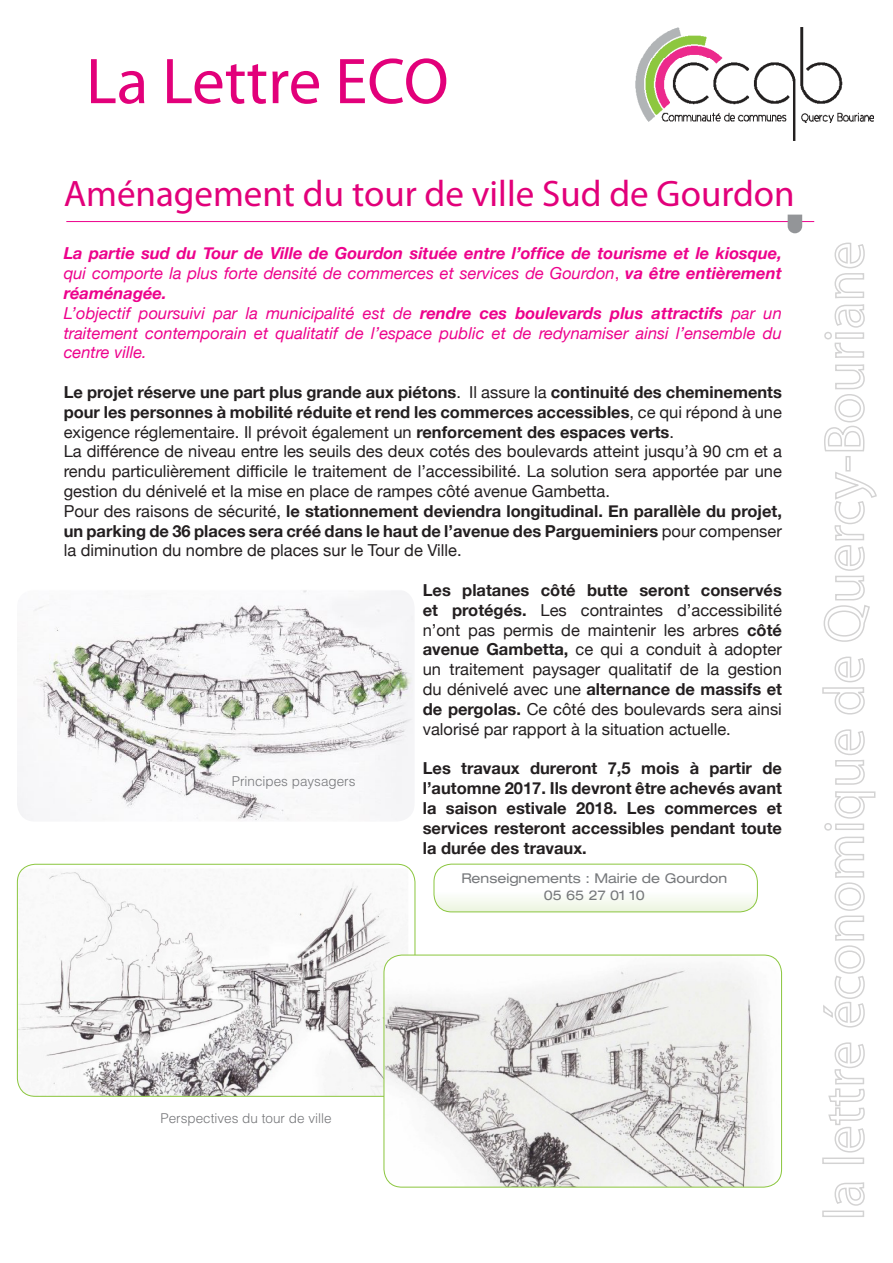
<style>
.page{position:relative;width:893px;height:1263px;background:#fff}
.page>*{position:absolute;margin:0;border:0;box-sizing:border-box;transform-origin:0 0}
.t1{font:65.25px "Myriad Pro";color:#e2007a}
.t2{font:37.05px "Myriad Pro";color:#e2007a}
.t3{font:700 16.5px/19.8px "Helvetica Neue";color:#231f20;text-align:justify}
.t4{font:16.5px/19.8px "Helvetica Neue";color:#231f20;text-align:justify}
.t5{font:italic 16.5px/19.8px "Helvetica Neue";color:#ed028c;text-align:justify}
.t6{font:italic 700 16.5px/19.8px "Helvetica Neue";color:#ed028c;text-align:justify}
.t7{font:300 13.5px "Helvetica";color:#757679}
.t8{font:expanded 13.5px/16.2px "Helvetica Neue";color:#76787b;text-align:center}
.s1{font-weight:400}
.s2{font-weight:400;font-style:normal}
.s3{font-weight:700}
</style>
<div class="page">
<hr style="left:66px;top:221px;width:748px;height:1px;background:#ed028c">
<svg style="left:788px;top:215px;width:14px;height:18px"></svg>
<svg style="left:834px;top:1182px;width:31px;height:24px"></svg>
<svg style="left:828px;top:1042px;width:37px;height:111px"></svg>
<svg style="left:823px;top:729px;width:53px;height:299px"></svg>
<svg style="left:822px;top:656px;width:43px;height:59px"></svg>
<svg style="left:823px;top:471px;width:54px;height:171px"></svg>
<svg style="left:824px;top:242px;width:41px;height:210px"></svg>
<img style="left:635px;top:27px;width:239px;height:114px">
<svg style="left:434px;top:864px;width:323px;height:48px"></svg>
<div style="left:434px;top:864px;width:324px;height:48px;border:1px solid #8bc63e;border-radius:18px"></div>
<img style="left:17px;top:590px;width:397px;height:231px">
<img style="left:17px;top:868px;width:391px;height:228px">
<div style="left:17px;top:864px;width:398px;height:233px;border:1px solid #8bc63e;border-radius:18px"></div>
<img style="left:384px;top:955px;width:397px;height:232px">
<div style="left:384px;top:955px;width:398px;height:232px;border:1px solid #8bc63e;border-radius:18px"></div>
<p class="t1" style="left:86px;top:41px;width:364px">La Lettre ECO</p>
<p class="t2" style="left:64px;top:171px;width:733px">Aménagement du tour de ville Sud de Gourdon</p>
<p class="t6" style="left:64px;top:243px;width:720px">La partie sud du Tour de Ville de Gourdon située entre l’office de tourisme et le kiosque, <span class="s1">qui comporte la plus forte densité de commerces et services de Gourdon</span><span class="s2">,</span> va être entièrement réaménagée.</p>
<p class="t5" style="left:64px;top:302px;width:720px">L’objectif poursuivi par la municipalité est de <span class="s3">rendre ces boulevards plus attractifs</span> par un traitement contemporain et qualitatif de l’espace public et de redynamiser ainsi l’ensemble du centre ville.</p>
<p class="t3" style="left:64px;top:381px;width:720px">Le projet réserve une part plus grande aux piétons<span class="s1">. Il assure la</span> continuité des cheminements pour les personnes à mobilité réduite et rend les commerces accessibles<span class="s1">, ce qui répond à une exigence réglementaire. Il prévoit également un</span> renforcement des espaces verts<span class="s1">.</span></p>
<p class="t4" style="left:64px;top:440px;width:720px">La différence de niveau entre les seuils des deux cotés des boulevards atteint jusqu’à 90 cm et a rendu particulièrement difficile le traitement de l’accessibilité. La solution sera apportée par une gestion du dénivelé et la mise en place de rampes côté avenue Gambetta.</p>
<p class="t3" style="left:64px;top:500px;width:720px"><span class="s1">Pour des raisons de sécurité,</span> le stationnement deviendra longitudinal. En parallèle du projet, un parking de 36 places sera créé dans le haut de l’avenue des Pargueminiers <span class="s1">pour compenser la diminution du nombre de places sur le Tour de Ville.</span></p>
<p class="t4" style="left:423px;top:579px;width:361px"><span class="s3">Les platanes côté butte seront conservés et protégés.</span> Les contraintes d’accessibilité n’ont pas permis de maintenir les arbres <span class="s3">côté avenue Gambetta,</span> ce qui a conduit à adopter un traitement paysager qualitatif de la gestion du dénivelé avec une <span class="s3">alternance de massifs et de pergolas.</span> Ce côté des boulevards sera ainsi valorisé par rapport à la situation actuelle.</p>
<p class="t3" style="left:423px;top:758px;width:361px">Les travaux dureront 7,5 mois à partir de l’automne 2017. Ils devront être achevés avant la saison estivale 2018. Les commerces et services resteront accessibles pendant toute la durée des travaux.</p>
<p class="t8" style="left:461px;top:870px;width:267px">Renseignements : Mairie de Gourdon<br>05 65 27 01 10</p>
<p class="t7" style="left:232px;top:772px;width:125px">Principes paysagers</p>
<p class="t7" style="left:161px;top:1109px;width:173px">Perspectives du tour de ville</p>
</div>
